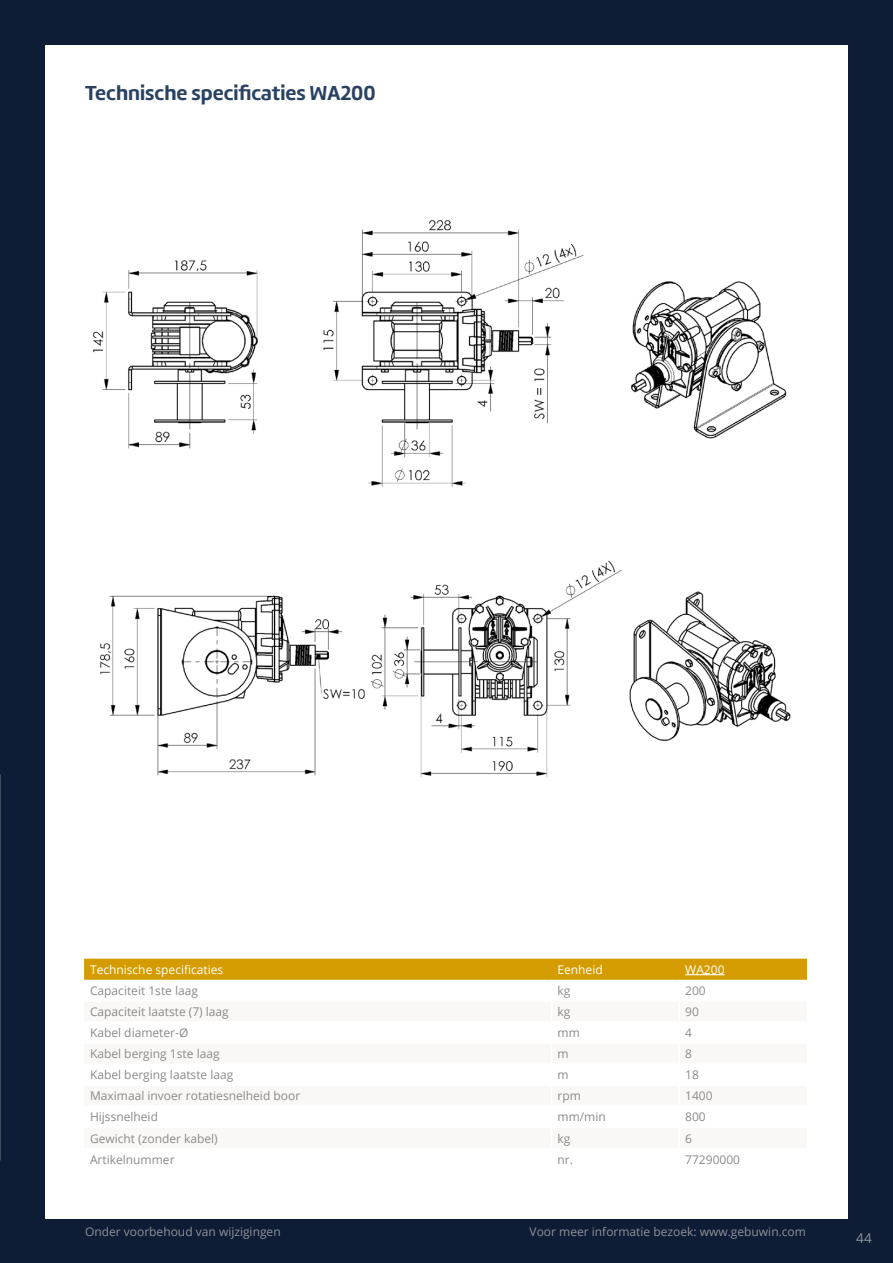
<style>
.page{position:relative;width:893px;height:1263px;background:#0e1c36}
.page>*{position:absolute;margin:0;border:0;box-sizing:border-box;transform-origin:0 0}
.t1{font:700 21px "Marine";color:#294262}
.t2{font:13.5px "Open Sans";color:#e6e2dc}
.t3{font:12px "Open Sans";color:#898a89}
.t4{font:12px "Open Sans";color:#e6e2dc}
.t5{font:12px "Open Sans";color:#fff}
</style>
<div class="page">
<div style="left:45px;top:45px;width:803px;height:1173px;background:#fff"></div>
<img style="left:93px;top:220px;width:694px;height:267px">
<img style="left:100px;top:560px;width:691px;height:217px">
<div style="left:84px;top:959px;width:723px;height:21px;background:#d49c00"></div>
<hr style="left:685px;top:974px;width:39px;height:1px;background:#fff">
<h1 class="t1" style="left:85px;top:79px;width:292px">Technische specificaties WA200</h1>
<p class="t5" style="left:90px;top:961px;width:135px">Technische specificaties</p>
<p class="t5" style="left:557px;top:961px;width:47px">Eenheid</p>
<p class="t5" style="left:685px;top:961px;width:41px">WA200</p>
<p class="t3" style="left:90px;top:982px;width:110px">Capaciteit 1ste laag</p>
<p class="t3" style="left:557px;top:982px;width:14px">kg</p>
<p class="t3" style="left:685px;top:982px;width:22px">200</p>
<p class="t3" style="left:90px;top:1003px;width:140px">Capaciteit laatste (7) laag</p>
<p class="t3" style="left:557px;top:1003px;width:14px">kg</p>
<p class="t3" style="left:685px;top:1003px;width:15px">90</p>
<p class="t3" style="left:90px;top:1024px;width:100px">Kabel diameter-Ø</p>
<p class="t3" style="left:557px;top:1024px;width:24px">mm</p>
<p class="t3" style="left:685px;top:1024px;width:8px">4</p>
<p class="t3" style="left:90px;top:1045px;width:131px">Kabel berging 1ste laag</p>
<p class="t3" style="left:557px;top:1045px;width:13px">m</p>
<p class="t3" style="left:685px;top:1045px;width:8px">8</p>
<p class="t3" style="left:90px;top:1067px;width:145px">Kabel berging laatste laag</p>
<p class="t3" style="left:557px;top:1067px;width:13px">m</p>
<p class="t3" style="left:685px;top:1067px;width:15px">18</p>
<p class="t3" style="left:90px;top:1088px;width:212px">Maximaal invoer rotatiesnelheid boor</p>
<p class="t3" style="left:557px;top:1088px;width:25px">rpm</p>
<p class="t3" style="left:685px;top:1088px;width:29px">1400</p>
<p class="t3" style="left:90px;top:1109px;width:70px">Hijssnelheid</p>
<p class="t3" style="left:557px;top:1109px;width:50px">mm/min</p>
<p class="t3" style="left:685px;top:1109px;width:22px">800</p>
<p class="t3" style="left:90px;top:1130px;width:129px">Gewicht (zonder kabel)</p>
<p class="t3" style="left:557px;top:1130px;width:14px">kg</p>
<p class="t3" style="left:685px;top:1130px;width:8px">6</p>
<p class="t3" style="left:90px;top:1151px;width:86px">Artikelnummer</p>
<p class="t3" style="left:557px;top:1151px;width:17px">nr.</p>
<p class="t3" style="left:685px;top:1151px;width:56px">77290000</p>
<p class="t4" style="left:85px;top:1223px;width:197px">Onder voorbehoud van wijzigingen</p>
<p class="t4" style="left:530px;top:1223px;width:278px">Voor meer informatie bezoek: www.gebuwin.com</p>
<p class="t2" style="left:856px;top:1229px;width:17px">44</p>
</div>
